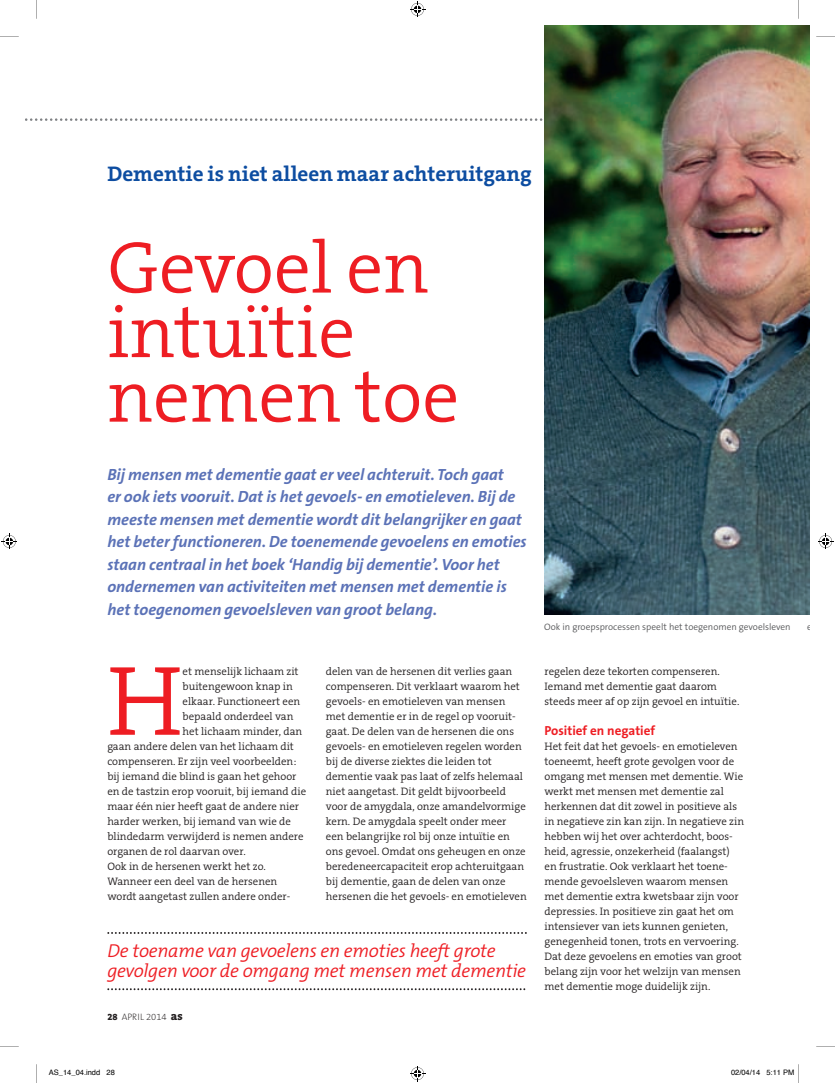
<style>
.page{position:relative;width:835px;height:1083px;background:#fff}
.page>*{position:absolute;margin:0;border:0;box-sizing:border-box;transform-origin:0 0}
.t1{font:300 99.75px "The Serif B4";color:#ee1d23}
.t2{font:300 73.75px/64.5px "The Serif B4";color:#ee1d23}
.t3{font:700 21.25px "The Serif B7";color:#0d4da1}
.t4{font:italic 300 18.75px/20px "The Mix B4";letter-spacing:-.01em;color:#ee1d23}
.t5{font:italic 700 16.25px/22.5px "The Sans B7";color:#5b72b7}
.t6{font:700 13.12px "The Sans B7";color:#ee1d23}
.t7{font:300 10.88px/15px "The Serif B4";color:#231f20}
.t8{font:300 9.38px "The Sans B4";color:#57585a}
.t9{font:200 9.38px "The Sans B2";color:#231f20}
.t10{font:7.5px "Helvetica";color:#000}
.s1{font-family:"The Serif B8";font-weight:800}
.s2{font-family:"The Serif B8";font-weight:800;font-size:11.88px}
</style>
<div class="page">
<svg style="left:26px;top:118px;width:517px;height:3px"></svg>
<img style="left:544px;top:26px;width:265px;height:589px">
<svg style="left:107px;top:988px;width:418px;height:2px"></svg>
<svg style="left:107px;top:932px;width:420px;height:2px"></svg>
<svg style="left:0;top:36px;width:19px;height:1px"></svg>
<svg style="left:816px;top:36px;width:19px;height:1px"></svg>
<svg style="left:0;top:1046px;width:19px;height:1px"></svg>
<svg style="left:816px;top:1046px;width:19px;height:1px"></svg>
<svg style="left:36px;top:0;width:1px;height:19px"></svg>
<svg style="left:36px;top:1064px;width:1px;height:19px"></svg>
<svg style="left:798px;top:0;width:1px;height:19px"></svg>
<svg style="left:410px;top:2px;width:15px;height:15px"></svg>
<svg style="left:410px;top:1066px;width:15px;height:15px"></svg>
<svg style="left:2px;top:534px;width:15px;height:15px"></svg>
<svg style="left:818px;top:534px;width:15px;height:15px"></svg>
<svg style="left:798px;top:1064px;width:1px;height:19px"></svg>
<h3 class="t3" style="left:107px;top:162px;width:426px">Dementie is niet alleen maar achteruitgang</h3>
<h2 class="t2" style="left:107px;top:238px;width:354px">Gevoel en intuïtie nemen toe</h2>
<p class="t5" style="left:107px;top:464px;width:421px">Bij mensen met dementie gaat er veel achteruit. Toch gaat<br>er ook iets vooruit. Dat is het gevoels- en emotieleven. Bij de meeste mensen met dementie wordt dit belangrijker en gaat het beter functioneren. De toenemende gevoelens en emoties staan centraal in het boek ‘Handig bij dementie’. Voor het ondernemen van activiteiten met mensen met dementie is het toegenomen gevoelsleven van groot belang.</p>
<p class="t8" style="left:544px;top:622px;width:248px">Ook in groepsprocessen speelt het toegenomen gevoelsleven</p>
<p class="t7" style="left:326px;top:664px;width:202px">delen van de hersenen dit verlies gaan compenseren. Dit verklaart waarom het gevoels- en emotieleven van mensen met dementie er in de regel op vooruit&shy;gaat. De delen van de hersenen die ons gevoels- en emotieleven regelen worden bij de diverse ziektes die leiden tot dementie vaak pas laat of zelfs helemaal niet aangetast. Dit geldt bijvoorbeeld voor de amygdala, onze amandelvormige kern. De amygdala speelt onder meer<br>een belangrijke rol bij onze intuïtie en ons gevoel. Omdat ons geheugen en onze beredeneercapaciteit erop achteruitgaan bij dementie, gaan de delen van onze hersenen die het gevoels- en emotieleven</p>
<p class="t7" style="left:544px;top:664px;width:196px">regelen deze tekorten compenseren.<br>Iemand met dementie gaat daarom steeds meer af op zijn gevoel en intuïtie.</p>
<h1 class="t1" style="left:107px;top:649px;width:77px">H</h1>
<p class="t7" style="left:183px;top:664px;width:117px">et menselijk lichaam zit</p>
<p class="t7" style="left:183px;top:679px;width:112px">buitengewoon knap in</p>
<p class="t7" style="left:183px;top:694px;width:119px">elkaar. Functioneert een</p>
<p class="t7" style="left:183px;top:709px;width:112px">bepaald onderdeel van</p>
<p class="t7" style="left:183px;top:724px;width:121px">het lichaam minder, dan</p>
<p class="t7" style="left:107px;top:739px;width:188px">gaan andere delen van het lichaam dit</p>
<p class="t7" style="left:107px;top:754px;width:191px">compenseren. Er zijn veel voorbeelden:</p>
<p class="t7" style="left:107px;top:769px;width:191px">bij iemand die blind is gaan het gehoor</p>
<p class="t7" style="left:107px;top:784px;width:200px">en de tastzin erop vooruit, bij iemand die</p>
<p class="t7" style="left:107px;top:799px;width:193px">maar één nier heeft gaat de andere nier</p>
<p class="t7" style="left:107px;top:814px;width:185px">harder werken, bij iemand van wie de</p>
<p class="t7" style="left:107px;top:829px;width:198px">blindedarm verwijderd is nemen andere</p>
<p class="t7" style="left:107px;top:844px;width:140px">organen de rol daarvan over.</p>
<p class="t7" style="left:107px;top:859px;width:160px">Ook in de hersenen werkt het zo.</p>
<p class="t7" style="left:107px;top:874px;width:171px">Wanneer een deel van de hersenen</p>
<p class="t7" style="left:107px;top:889px;width:184px">wordt aangetast zullen andere onder-</p>
<p class="t6" style="left:544px;top:723px;width:112px">Positief en negatief</p>
<p class="t7" style="left:544px;top:739px;width:201px">Het feit dat het gevoels- en emotieleven toeneemt, heeft grote gevolgen voor de omgang met mensen met dementie. Wie werkt met mensen met dementie zal herkennen dat dit zowel in positieve als in negatieve zin kan zijn. In negatieve zin hebben wij het over achterdocht, boos&shy;heid, agressie, onzekerheid (faalangst) en frustratie. Ook verklaart het toene&shy;mende gevoelsleven waarom mensen met dementie extra kwetsbaar zijn voor depressies. In positieve zin gaat het om intensiever van iets kunnen genieten, genegenheid tonen, trots en vervoering.<br>Dat deze gevoelens en emoties van groot belang zijn voor het welzijn van mensen met dementie moge duidelijk zijn.</p>
<h3 class="t4" style="left:107px;top:942px;width:420px">De toename van gevoelens en emoties heeft grote gevolgen voor de omgang met mensen met dementie</h3>
<p class="t9" style="left:107px;top:1012px;width:77px"><span class="s1">28</span> April 2014 <span class="s2">as</span></p>
<p class="t10" style="left:49px;top:1067px;width:67px">AS_14_04.indd 28</p>
<p class="t10" style="left:731px;top:1067px;width:65px">02/04/14 5:11 PM</p>
</div>
